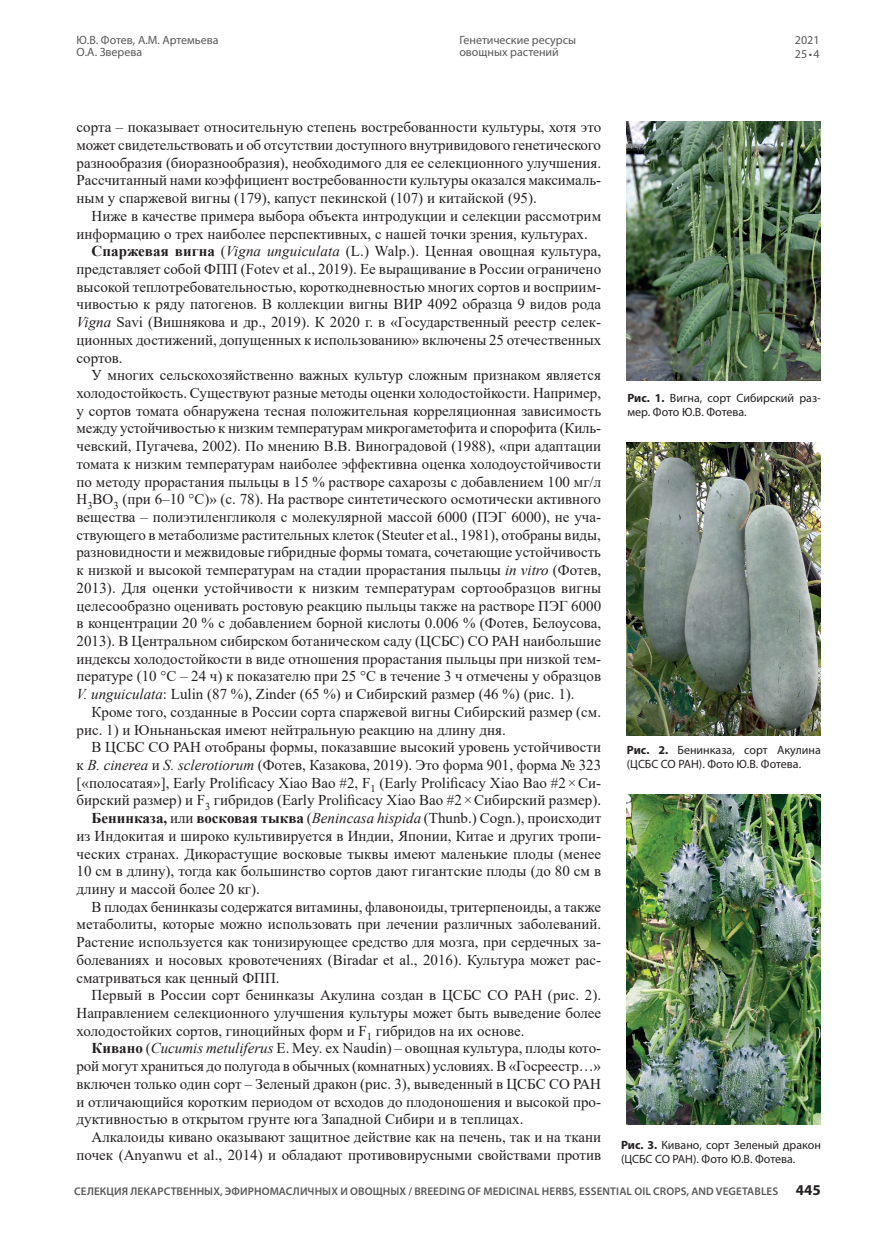
<style>
.page{position:relative;width:872px;height:1234px;background:#fff}
.page>*{position:absolute;margin:0;border:0;box-sizing:border-box;transform-origin:0 0}
._004_VJ___ОСНОВНОЙ{font:15px/17.7px "Times New Roman";color:#231f20;text-align:justify}
._007_VJ_Подрисуночны{font:12px/14.4px "Myriad Pro";color:#231f20}
.t1{font:12px/12px "Myriad Pro";color:#57585a}
.t2{font:600 11.1px "Myriad Pro";letter-spacing:.01em;color:#57585a}
.s1{font-weight:700}
.s2{font-style:italic}
.s3{font-weight:700;font-size:15px;color:#231f20}
</style>
<div class="page">
<img style="left:626px;top:122px;width:195px;height:259px">
<img style="left:626px;top:442px;width:195px;height:293px">
<img style="left:626px;top:794px;width:195px;height:330px">
<p class="t1" style="left:77px;top:34px;width:144px">Ю.В. Фотев, А.М. Артемьева<br>О.А. Зверева</p>
<p class="t1" style="left:795px;top:32px;width:26px;line-height:14.4px">2021<br>25 • 4</p>
<p class="t1" style="left:459px;top:34px;width:118px">Генетические ресурсы овощных растений</p>
<p class="_004_VJ___ОСНОВНОЙ" style="left:77px;top:118px;width:526px">сорта – показывает относительную степень востребованности культуры, хотя это может свидетельствовать и об отсутствии доступного внутривидового генетического разнообразия (биоразнообразия), необходимого для ее селекционного улучшения.<br>Рассчитанный нами коэффициент востребованности культуры оказался максималь&shy;ным у спаржевой вигны (179), капуст пекинской (107) и китайской (95).</p>
<p class="_004_VJ___ОСНОВНОЙ" style="left:77px;top:206px;width:526px;text-indent:15px">Ниже в качестве примера выбора объекта интродукции и селекции рассмотрим информацию о трех наиболее перспективных, с нашей точки зрения, культурах.</p>
<p class="_004_VJ___ОСНОВНОЙ" style="left:77px;top:242px;width:526px;text-indent:15px"><span class="s1">Спаржевая вигна</span> (<span class="s2">Vigna unguiculata</span> (L.) Walp.). Ценная овощная культура, представляет собой ФПП (Fotev et al., 2019). Ее выращивание в России ограничено высокой теплотребовательностью, короткодневностью многих сортов и восприим&shy;чивостью к ряду патогенов. В коллекции вигны ВИР 4092 образца 9 видов рода <span class="s2">Vigna</span> Savi (Вишнякова и др., 2019). К 2020 г. в «Государственный реестр селек&shy;ционных достижений, допущенных к использованию» включены 25 отечественных сортов.</p>
<p class="_004_VJ___ОСНОВНОЙ" style="left:77px;top:366px;width:526px;text-indent:15px">У многих сельскохозяйственно важных культур сложным признаком является холодостойкость. Существуют разные методы оценки холодостойкости. Например, у сортов томата обнаружена тесная положительная корреляционная зависимость между устойчивостью к низким температурам микрогаметофита и спорофита (Киль&shy;чевский, Пугачева, 2002). По мнению В.В. Виноградовой (1988), «при адаптации томата к низким температурам наиболее эффективна оценка холодоустойчивости по методу прорастания пыльцы в 15 % растворе сахарозы с добавлением 100 мг/л H<sub>3</sub>BO<sub>3</sub> (при 6–10 °С)» (с. 78). На растворе синтетического осмотически активного вещества – полиэтиленгликоля с молекулярной массой 6000 (ПЭГ 6000), не уча&shy;ствующего в метаболизме растительных клеток (Steuter et al., 1981), отобраны виды, разновидности и межвидовые гибридные формы томата, сочетающие устойчивость к низкой и высокой температурам на стадии прорастания пыльцы <span class="s2">in vitro</span> (Фотев, 2013). Для оценки устойчивости к низким температурам сортообразцов вигны целесообразно оценивать ростовую реакцию пыльцы также на растворе ПЭГ 6000 в концентрации 20 % с добавлением борной кислоты 0.006 % (Фотев, Белоусова, 2013). В Центральном сибирском ботаническом саду (ЦСБС) СО РАН наибольшие индексы холодостойкости в виде отношения прорастания пыльцы при низкой тем&shy;пературе (10 °С – 24 ч) к показателю при 25 °С в течение 3 ч отмечены у образцов <span class="s2">V. unguiculata</span>: Lulin (87 %), Zinder (65 %) и Сибирский размер (46 %) (рис. 1).</p>
<p class="_004_VJ___ОСНОВНОЙ" style="left:77px;top:702px;width:526px;text-indent:15px">Кроме того, созданные в России сорта спаржевой вигны Сибирский размер (см. рис. 1) и Юньнаньская имеют нейтральную реакцию на длину дня.</p>
<p class="_004_VJ___ОСНОВНОЙ" style="left:77px;top:737px;width:526px;text-indent:15px">В ЦСБС СО РАН отобраны формы, показавшие высокий уровень устойчивости к <span class="s2">B. cinerea</span> и <span class="s2">S. sclerotiorum</span> (Фотев, Казакова, 2019). Это форма 901, форма № 323 [«полосатая»], Early Prolificacy Xiao Bao #2, F<sub>1</sub> (Early Prolificacy Xiao Bao #2×Си&shy;бирский размер) и F<sub>3</sub> гибридов (Early Prolificacy Xiao Bao #2×Сибирский размер).</p>
<p class="_004_VJ___ОСНОВНОЙ" style="left:77px;top:808px;width:526px;text-indent:15px"><span class="s1">Бенинказа,</span> или <span class="s1">восковая тыква</span> (<span class="s2">Benincasa hispida</span> (Thunb.) Cogn.), происходит из Индокитая и широко культивируется в Индии, Японии, Китае и других тропи&shy;ческих странах. Дикорастущие восковые тыквы имеют маленькие плоды (менее 10 см в длину), тогда как большинство сортов дают гигантские плоды (до 80 см в длину и массой более 20 кг).</p>
<p class="_004_VJ___ОСНОВНОЙ" style="left:77px;top:897px;width:526px;text-indent:15px">В плодах бенинказы содержатся витамины, флавоноиды, тритерпеноиды, а также метаболиты, которые можно использовать при лечении различных заболеваний.<br>Растение используется как тонизирующее средство для мозга, при сердечных за&shy;болеваниях и носовых кровотечениях (Biradar et al., 2016). Культура может рас&shy;сматриваться как ценный ФПП.</p>
<p class="_004_VJ___ОСНОВНОЙ" style="left:77px;top:985px;width:526px;text-indent:15px">Первый в России сорт бенинказы Акулина создан в ЦСБС СО РАН (рис. 2).<br>Направлением селекционного улучшения культуры может быть выведение более холодостойких сортов, гиноцийных форм и F<sub>1</sub> гибридов на их основе.</p>
<p class="_004_VJ___ОСНОВНОЙ" style="left:77px;top:1038px;width:526px;text-indent:15px"><span class="s1">Кивано</span> (<span class="s2">Cucumis metuliferus</span> E. Mey. ex Naudin) – овощная культура, плоды кото&shy;рой могут храниться до полугода в обычных (комнатных) условиях. В «Госреестр…» включен только один сорт – Зеленый дракон (рис. 3), выведенный в ЦСБС СО РАН и отличающийся коротким периодом от всходов до плодоношения и высокой про&shy;дуктивностью в открытом грунте юга Западной Сибири и в теплицах.</p>
<p class="_004_VJ___ОСНОВНОЙ" style="left:77px;top:1127px;width:526px;text-align:right">Алкалоиды кивано оказывают защитное действие как на печень, так и на ткани почек (Anyanwu et al., 2014) и обладают противовирусными свойствами против</p>
<p class="_007_VJ_Подрисуночны" style="left:621px;top:1136px;width:201px"><span class="s1">Рис. 3.</span> Кивано, сорт Зеленый дракон (ЦСБС СО РАН). Фото Ю.В. Фотева.</p>
<p class="_007_VJ_Подрисуночны" style="left:627px;top:390px;width:195px"><span class="s1">Рис. 1.</span> Вигна, сорт Сибирский раз&shy;мер. Фото Ю.В. Фотева.</p>
<p class="_007_VJ_Подрисуночны" style="left:627px;top:742px;width:195px"><span class="s1">Рис. 2.</span> Бенинказа, сорт Акулина (ЦСБС СО РАН). Фото Ю.В. Фотева.</p>
<p class="t2" style="left:74px;top:1184px;width:748px">СЕЛЕКЦИЯ ЛЕКАРСТВЕННЫХ, ЭФИРНОМАСЛИЧНЫХ И ОВОЩНЫХ / BREEDING OF MEDICINAL HERBS, ESSENTIAL OIL CROPS, AND VEGETABLES <span class="s3">445</span></p>
</div>
